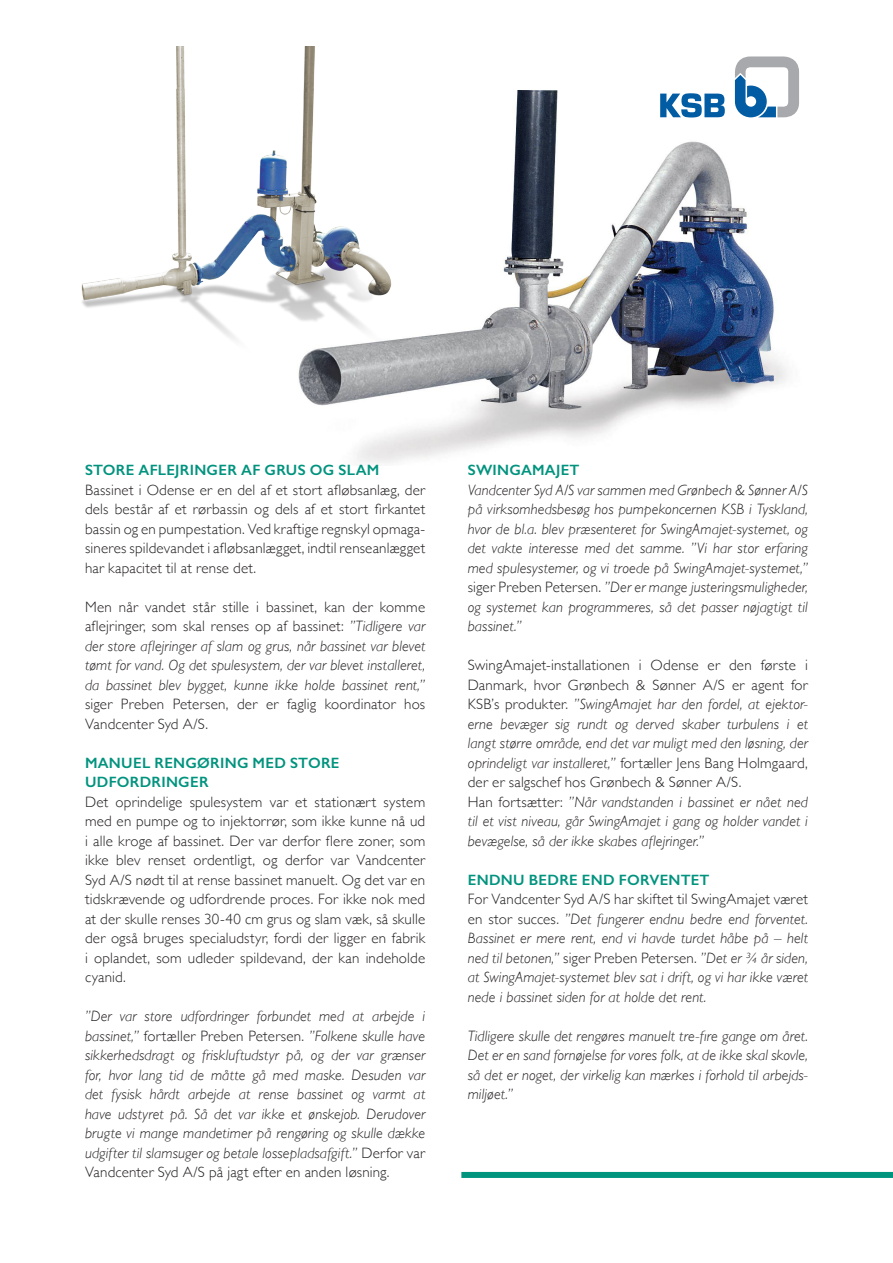
<style>
.page{position:relative;width:893px;height:1263px;background:#fff}
.page>*{position:absolute;margin:0;border:0;box-sizing:border-box;transform-origin:0 0}
.t1{font:italic 300 15px/19.5px "Gill Sans";letter-spacing:.005em;color:#231f20;text-align:justify}
.t2{font:300 15px/19.5px "Gill Sans";letter-spacing:.01em;color:#231f20;text-align:justify}
.t3{font:600 15px "Gill Sans";letter-spacing:.015em;color:#00937e}
.s1{font-style:normal}
.s2{font-style:italic}
</style>
<div class="page">
<img style="left:298px;top:90px;width:489px;height:373px">
<img style="left:81px;top:47px;width:364px;height:305px">
<div style="left:461px;top:1172px;width:432px;height:6px;background:#00937e"></div>
<svg style="left:734px;top:56px;width:65px;height:61px"></svg>
<svg style="left:660px;top:93px;width:65px;height:24px"></svg>
<p class="t3" style="left:85px;top:461px;width:296px">STORE AFLEJRINGER AF GRUS OG SLAM</p>
<p class="t2" style="left:85px;top:479px;width:342px">Bassinet i Odense er en del af et stort afløbsanlæg, der dels består af et rørbassin og dels af et stort firkantet bassin og en pumpestation. Ved kraftige regnskyl opmaga&shy;sineres spildevandet i afløbsanlægget, indtil renseanlægget har kapacitet til at rense det.</p>
<p class="t1" style="left:85px;top:597px;width:342px"><span class="s1">Men når vandet står stille i bassinet, kan der komme aflejringer, som skal renses op af bassinet:</span> ”Tidligere var der store aflejringer af slam og grus, når bassinet var blevet tømt for vand. Og det spulesystem, der var blevet installeret, da bassinet blev bygget, kunne ikke holde bassinet rent,” <span class="s1">siger Preben Petersen, der er faglig koordinator hos Vandcenter Syd A/S.</span></p>
<p class="t3" style="left:85px;top:754px;width:256px">MANUEL RENGØRING MED STORE</p>
<p class="t3" style="left:85px;top:773px;width:125px">UDFORDRINGER</p>
<p class="t2" style="left:85px;top:791px;width:342px">Det oprindelige spulesystem var et stationært system med en pumpe og to injektorrør, som ikke kunne nå ud i alle kroge af bassinet. Der var derfor flere zoner, som ikke blev renset ordentligt, og derfor var Vandcenter Syd A/S nødt til at rense bassinet manuelt. Og det var en tidskrævende og udfordrende proces. For ikke nok med at der skulle renses 30-40 cm grus og slam væk, så skulle der også bruges specialudstyr, fordi der ligger en fabrik i oplandet, som udleder spildevand, der kan indeholde cyanid.</p>
<p class="t1" style="left:85px;top:1007px;width:342px">”Der var store udfordringer forbundet med at arbejde i bassinet,” <span class="s1">fortæller Preben Petersen.</span> ”Folkene skulle have sikkerhedsdragt og friskluftudstyr på, og der var grænser for, hvor lang tid de måtte gå med maske. Desuden var det fysisk hårdt arbejde at rense bassinet og varmt at have udstyret på. Så det var ikke et ønskejob. Derudover brugte vi mange mandetimer på rengøring og skulle dække udgifter til slamsuger og betale lossepladsafgift.” <span class="s1">Derfor var Vandcenter Syd A/S på jagt efter en anden løsning.</span></p>
<p class="t3" style="left:468px;top:461px;width:113px">SWINGAMAJET</p>
<p class="t1" style="left:468px;top:480px;width:342px">Vandcenter Syd A/S var sammen med Grønbech &amp; Sønner A/S på virksomhedsbesøg hos pumpekoncernen KSB i Tyskland, hvor de bl.a. blev præsenteret for SwingAmajet-systemet, og det vakte interesse med det samme. ”Vi har stor erfaring med spulesystemer, og vi troede på SwingAmajet-systemet,” <span class="s1">siger Preben Petersen.</span> ”Der er mange justeringsmuligheder, og systemet kan programmeres, så det passer nøjagtigt til bassinet.”</p>
<p class="t2" style="left:468px;top:655px;width:342px">SwingAmajet-installationen i Odense er den første i Danmark, hvor Grønbech &amp; Sønner A/S er agent for KSB’s produkter. <span class="s2">”SwingAmajet har den fordel, at ejektor&shy;erne bevæger sig rundt og derved skaber turbulens i et langt større område, end det var muligt med den løsning, der oprindeligt var installeret,”</span> fortæller Jens Bang Holmgaard, der er salgschef hos Grønbech &amp; Sønner A/S.</p>
<p class="t1" style="left:468px;top:792px;width:342px"><span class="s1">Han fortsætter:</span> ”Når vandstanden i bassinet er nået ned til et vist niveau, går SwingAmajet i gang og holder vandet i bevægelse, så der ikke skabes aflejringer.”</p>
<p class="t3" style="left:468px;top:871px;width:243px">ENDNU BEDRE END FORVENTET</p>
<p class="t1" style="left:468px;top:890px;width:342px"><span class="s1">For Vandcenter Syd A/S har skiftet til SwingAmajet været en stor succes.</span> ”Det fungerer endnu bedre end forventet.<br>Bassinet er mere rent, end vi havde turdet håbe på – helt ned til betonen,” <span class="s1">siger Preben Petersen.</span> ”Det er ¾ år siden, at SwingAmajet-systemet blev sat i drift, og vi har ikke været nede i bassinet siden for at holde det rent.</p>
<p class="t1" style="left:468px;top:1026px;width:342px">Tidligere skulle det rengøres manuelt tre-fire gange om året.<br>Det er en sand fornøjelse for vores folk, at de ikke skal skovle, så det er noget, der virkelig kan mærkes i forhold til arbejds&shy;miljøet.”</p>
</div>
